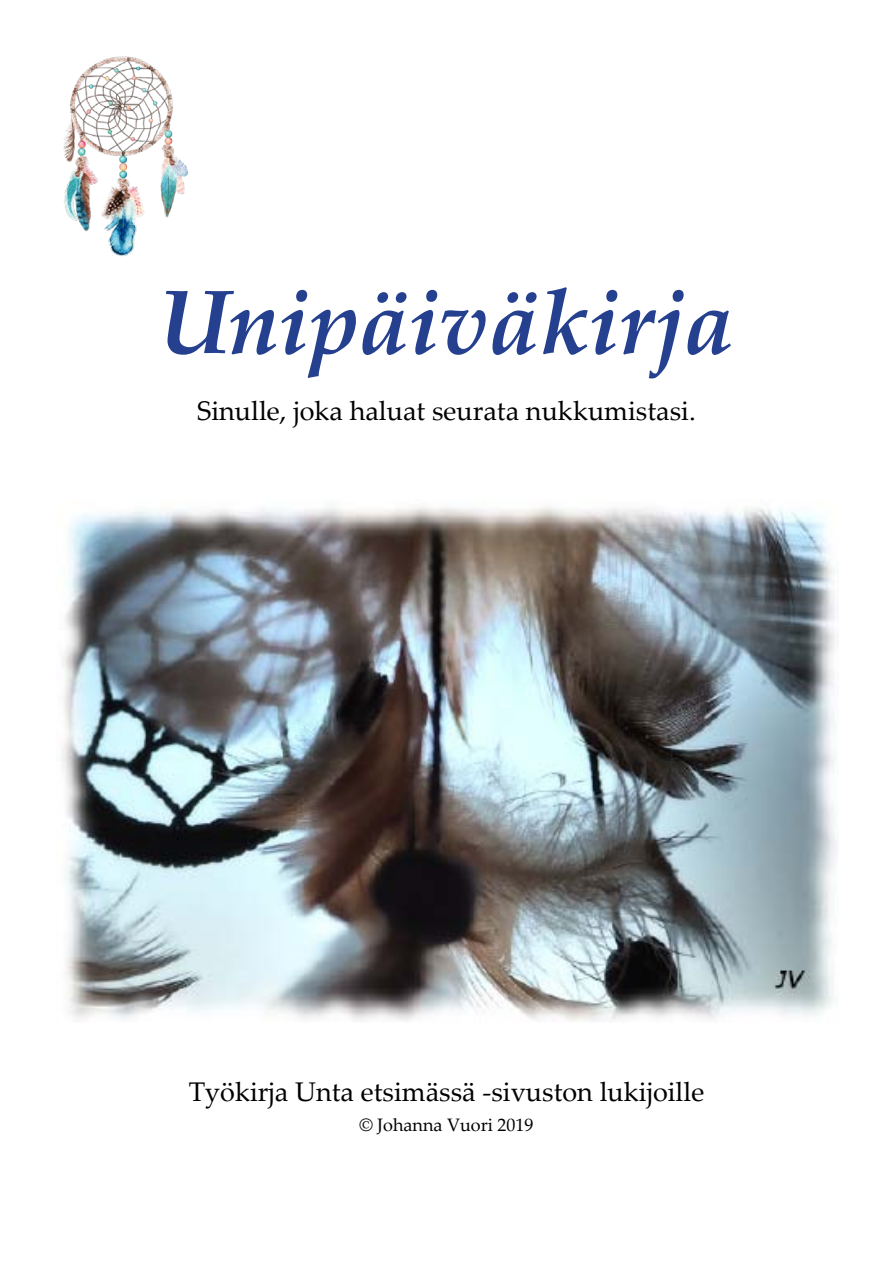
<style>
.page{position:relative;width:893px;height:1263px;background:#fff}
.page>*{position:absolute;margin:0;border:0;box-sizing:border-box;transform-origin:0 0}
.t1{font:italic 700 90px "Palatino Linotype";color:#25408f}
.t2{font:27px "Palatino Linotype";color:#000}
.t3{font:18px "Palatino Linotype";color:#000}
</style>
<div class="page">
<img style="left:61px;top:506px;width:776px;height:516px">
<img style="left:63px;top:56px;width:125px;height:200px">
<h1 class="t1" style="left:159px;top:258px;width:577px">Unipäiväkirja</h1>
<p class="t2" style="left:197px;top:392px;width:500px">Sinulle, joka haluat seurata nukkumistasi.</p>
<p class="t2" style="left:189px;top:1072px;width:517px">Työkirja Unta etsimässä -sivuston lukijoille</p>
<p class="t3" style="left:359px;top:1112px;width:176px">© Johanna Vuori 2019</p>
</div>
